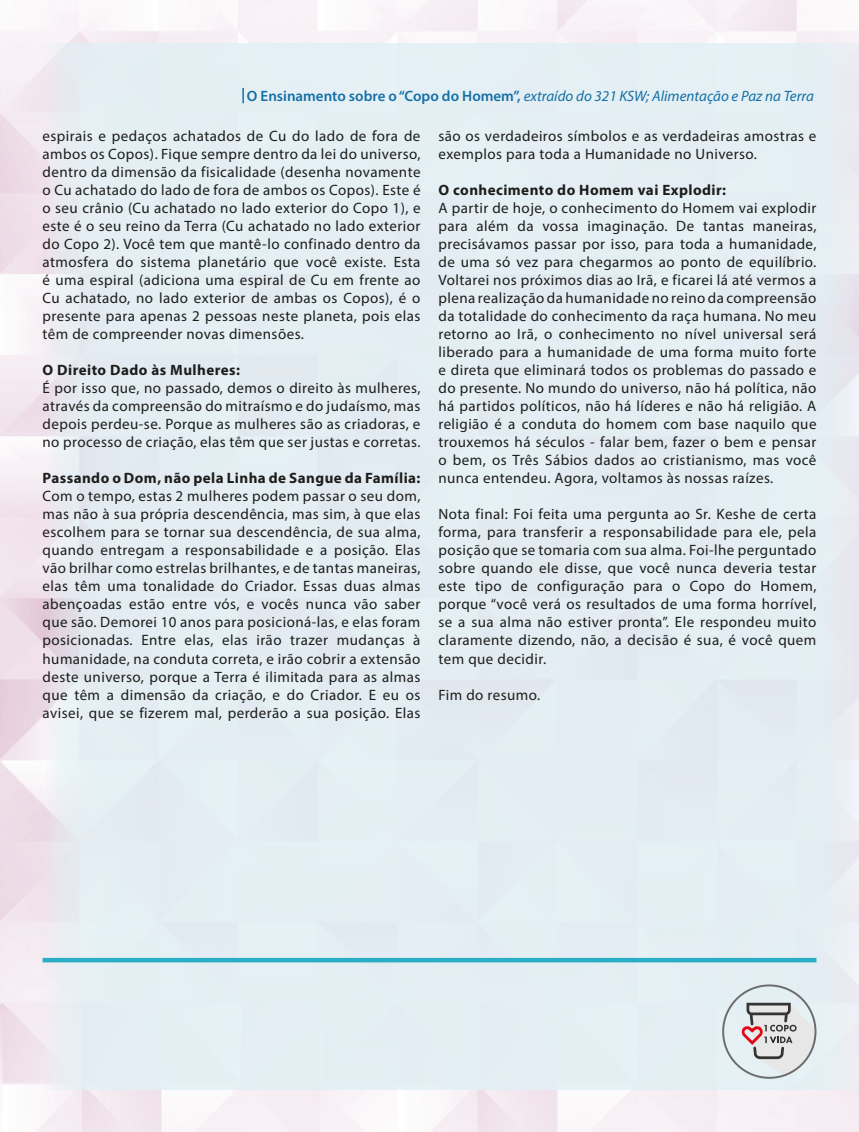
<style>
.page{position:relative;width:859px;height:1132px;background:#fff}
.page>*{position:absolute;margin:0;border:0;box-sizing:border-box;transform-origin:0 0}
.t1{font:15px/18px "Myriad Pro";letter-spacing:.03em;color:#1d1d1b;text-align:justify}
.t2{font:700 15px "Myriad Pro";letter-spacing:.03em;color:#1d1d1b}
.t3{font:italic 15px "Myriad Pro";color:#1470a6}
.s1{font-weight:600;font-style:normal}
</style>
<div class="page">
<div style="left:43px;top:43px;width:816px;height:1046px;background:#e2f0f5"></div>
<svg style="left:242px;top:88px;width:2px;height:15px"></svg>
<div style="left:43px;top:957px;width:773px;height:5px;background:#2baec5"></div>
<svg style="left:722px;top:984px;width:95px;height:94px"></svg>
<p class="t3" style="left:247px;top:86px;width:568px"><span class="s1">O Ensinamento sobre o “Copo do Homem”,</span> extraído do 321 KSW; Alimentação e Paz na Terra</p>
<p class="t1" style="left:43px;top:127px;width:379px">espirais e pedaços achatados de Cu do lado de fora de ambos os Copos). Fique sempre dentro da lei do universo, dentro da dimensão da fisicalidade (desenha novamente o Cu achatado do lado de fora de ambos os Copos). Este é o seu crânio (Cu achatado no lado exterior do Copo 1), e este é o seu reino da Terra (Cu achatado no lado exterior do Copo 2). Você tem que mantê-lo confinado dentro da atmosfera do sistema planetário que você existe. Esta é uma espiral (adiciona uma espiral de Cu em frente ao Cu achatado, no lado exterior de ambas os Copos), é o presente para apenas 2 pessoas neste planeta, pois elas têm de compreender novas dimensões.</p>
<p class="t2" style="left:43px;top:360px;width:199px">O Direito Dado às Mulheres:</p>
<p class="t1" style="left:43px;top:379px;width:379px">É por isso que, no passado, demos o direito às mulheres, através da compreensão do mitraísmo e do judaísmo, mas depois perdeu-se. Porque as mulheres são as criadoras, e no processo de criação, elas têm que ser justas e corretas.</p>
<p class="t2" style="left:43px;top:468px;width:379px">Passando o Dom, não pela Linha de Sangue da Família:</p>
<p class="t1" style="left:43px;top:487px;width:379px">Com o tempo, estas 2 mulheres podem passar o seu dom, mas não à sua própria descendência, mas sim, à que elas escolhem para se tornar sua descendência, de sua alma, quando entregam a responsabilidade e a posição. Elas vão brilhar como estrelas brilhantes, e de tantas maneiras, elas têm uma tonalidade do Criador. Essas duas almas abençoadas estão entre vós, e vocês nunca vão saber que são. Demorei 10 anos para posicioná-las, e elas foram posicionadas. Entre elas, elas irão trazer mudanças à humanidade, na conduta correta, e irão cobrir a extensão deste universo, porque a Terra é ilimitada para as almas que têm a dimensão da criação, e do Criador. E eu os avisei, que se fizerem mal, perderão a sua posição. Elas</p>
<p class="t1" style="left:438px;top:127px;width:379px">são os verdadeiros símbolos e as verdadeiras amostras e exemplos para toda a Humanidade no Universo.</p>
<p class="t2" style="left:438px;top:180px;width:289px">O conhecimento do Homem vai Explodir:</p>
<p class="t1" style="left:438px;top:199px;width:379px">A partir de hoje, o conhecimento do Homem vai explodir para além da vossa imaginação. De tantas maneiras, precisávamos passar por isso, para toda a humanidade, de uma só vez para chegarmos ao ponto de equilíbrio.<br>Voltarei nos próximos dias ao Irã, e ficarei lá até vermos a plena realização da humanidade no reino da compreensão da totalidade do conhecimento da raça humana. No meu retorno ao Irã, o conhecimento no nível universal será liberado para a humanidade de uma forma muito forte e direta que eliminará todos os problemas do passado e do presente. No mundo do universo, não há política, não há partidos políticos, não há líderes e não há religião. A religião é a conduta do homem com base naquilo que trouxemos há séculos - falar bem, fazer o bem e pensar o bem, os Três Sábios dados ao cristianismo, mas você nunca entendeu. Agora, voltamos às nossas raízes.</p>
<p class="t1" style="left:438px;top:505px;width:379px">Nota final: Foi feita uma pergunta ao Sr. Keshe de certa forma, para transferir a responsabilidade para ele, pela posição que se tomaria com sua alma. Foi-lhe perguntado sobre quando ele disse, que você nunca deveria testar este tipo de configuração para o Copo do Homem, porque “você verá os resultados de uma forma horrível, se a sua alma não estiver pronta”. Ele respondeu muito claramente dizendo, não, a decisão é sua, é você quem tem que decidir.</p>
<p class="t1" style="left:438px;top:685px;width:103px">Fim do resumo.</p>
</div>
